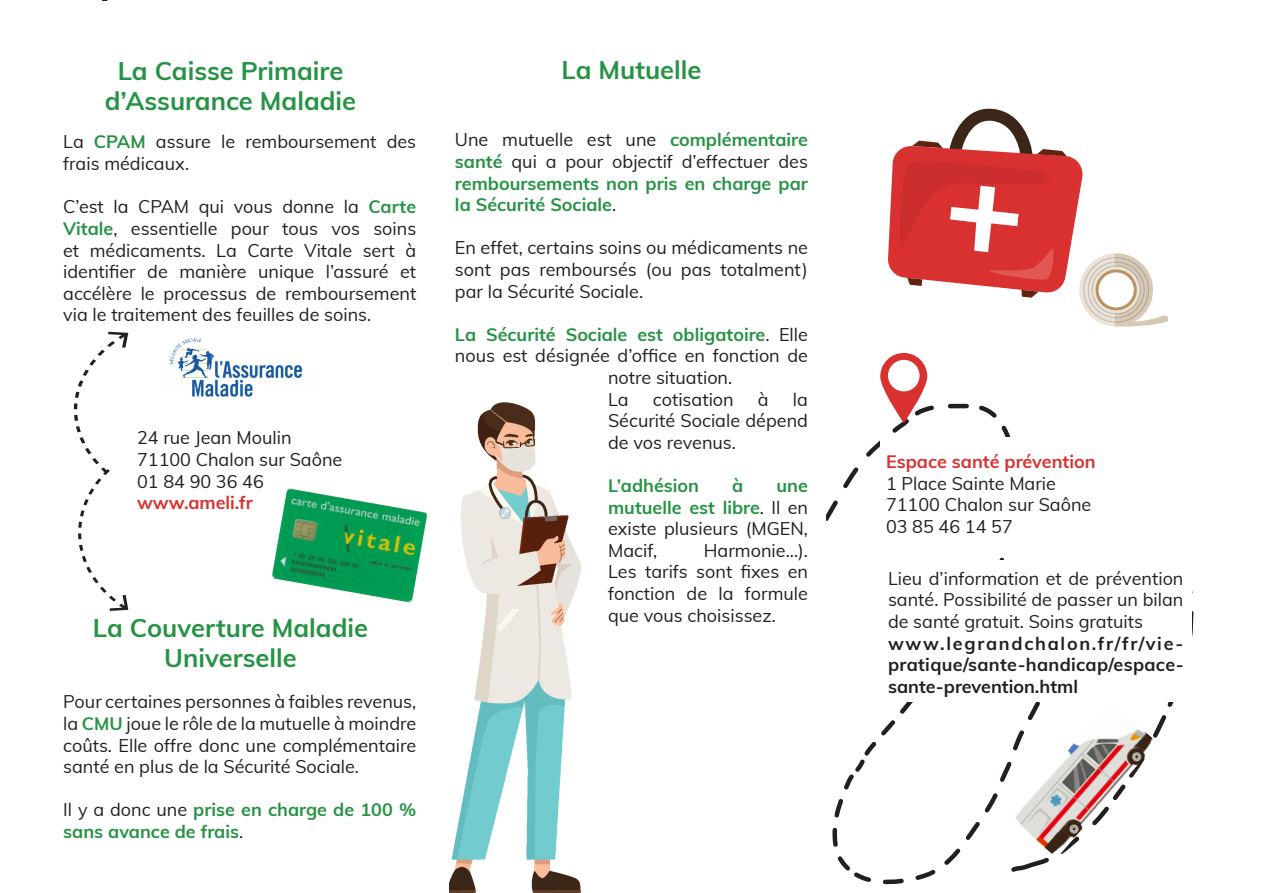
<style>
.page{position:relative;width:1263px;height:893px;background:#fff}
.page>*{position:absolute;margin:0;border:0;box-sizing:border-box;transform-origin:0 0}
.t1{font:700 25.5px/30.6px "Muli";color:#269344;text-align:center}
.t2{font:18px/21.6px "Muli";color:#231f20;text-align:justify}
.t3{font:700 18px/21.6px "Muli";color:#269344}
.t4{font:700 18px/21.6px "Muli";letter-spacing:.02em;color:#231f20;text-align:justify}
.t5{font:700 18px "Muli";color:#d93030}
.s1{font-weight:700;color:#269344}
.s2{font-weight:400;color:#231f20}
</style>
<div class="page">
<svg style="left:880px;top:353px;width:47px;height:70px;fill:#d93030"></svg>
<div style="left:888px;top:360px;width:31px;height:31px;background:#fff;border-radius:50%"></div>
<svg style="left:888px;top:108px;width:195px;height:190px"></svg>
<img style="left:1080px;top:253px;width:87px;height:74px">
<img style="left:1010px;top:702px;width:147px;height:156px">
<img style="left:271px;top:488px;width:156px;height:115px">
<img style="left:169px;top:338px;width:134px;height:59px">
<img style="left:449px;top:446px;width:133px;height:447px">
<img style="left:477px;top:402px;width:58px;height:44px">
<svg style="left:74px;top:332px;width:54px;height:279px"></svg>
<p class="t1" style="left:118px;top:54px;width:227px">La Caisse Primaire</p>
<p class="t1" style="left:561px;top:53px;width:141px">La Mutuelle</p>
<p class="t1" style="left:105px;top:85px;width:253px">d’Assurance Maladie</p>
<p class="t2" style="left:63px;top:130px;width:354px">La <span class="s1">CPAM</span> assure le remboursement des frais médicaux.</p>
<p class="t2" style="left:63px;top:195px;width:355px">C’est la CPAM qui vous donne la <span class="s1">Carte Vitale</span>, essentielle pour tous vos soins et médicaments. La Carte Vitale sert à identifier de manière unique l’assuré et accélère le processus de remboursement via le traitement des feuilles de soins.</p>
<p class="t3" style="left:455px;top:128px;width:355px;text-align:justify"><span class="s2">Une mutuelle est une</span> complémentaire santé <span class="s2">qui a pour objectif d’effectuer des </span>remboursements non pris en charge par la Sécurité Sociale<span class="s2">.</span></p>
<p class="t2" style="left:455px;top:236px;width:355px">En effet, certains soins ou médicaments ne sont pas remboursés (ou pas totalment) par la Sécurité Sociale.</p>
<p class="t3" style="left:455px;top:323px;width:355px">La Sécurité Sociale est obligatoire<span class="s2">. Elle</span></p>
<p class="t2" style="left:455px;top:344px;width:355px">nous est désignée d’office en fonction de</p>
<p class="t2" style="left:608px;top:366px;width:126px">notre situation.</p>
<p class="t2" style="left:608px;top:387px;width:22px">La</p>
<p class="t2" style="left:653px;top:387px;width:82px">cotisation</p>
<p class="t2" style="left:758px;top:387px;width:12px">à</p>
<p class="t2" style="left:608px;top:387px;width:201px;text-indent:185px">la Sécurité Sociale dépend de vos revenus.</p>
<p class="t3" style="left:608px;top:474px;width:93px">L’adhésion</p>
<p class="t3" style="left:732px;top:474px;width:13px">à</p>
<p class="t2" style="left:137px;top:426px;width:156px">24 rue Jean Moulin</p>
<p class="t2" style="left:137px;top:448px;width:207px">71100 Chalon sur Saône</p>
<p class="t2" style="left:137px;top:469px;width:128px">01 84 90 36 46</p>
<p class="t5" style="left:137px;top:490px;width:117px">www.ameli.fr</p>
<p class="t2" style="left:608px;top:474px;width:201px;text-indent:168px"><span class="s1">une mutuelle est libre</span>. Il en existe plusieurs (MGEN, Macif,</p>
<p class="t2" style="left:608px;top:539px;width:201px;text-indent:96px">Harmonie...).<br>Les tarifs sont fixes en fonction de la formule que vous choisissez.</p>
<p class="t1" style="left:93px;top:611px;width:277px">La Couverture Maladie<br>Universelle</p>
<p class="t2" style="left:63px;top:690px;width:355px">Pour certaines personnes à faibles revenus, la <span class="s1">CMU</span> joue le rôle de la mutuelle à moindre coûts. Elle offre donc une complémentaire santé en plus de la Sécurité Sociale.</p>
<p class="t3" style="left:63px;top:798px;width:355px"><span class="s2">Il y a donc une</span> prise en charge de 100 % sans avance de frais<span class="s2">.</span></p>
<p class="t5" style="left:886px;top:449px;width:211px">Espace santé prévention</p>
<p class="t2" style="left:886px;top:472px;width:171px">1 Place Sainte Marie</p>
<p class="t2" style="left:886px;top:493px;width:207px">71100 Chalon sur Saône</p>
<p class="t2" style="left:886px;top:515px;width:128px">03 85 46 14 57</p>
<p class="t2" style="left:888px;top:567px;width:297px">Lieu d’information et de prévention santé. Possibilité de passer un bilan de santé gratuit. Soins gratuits</p>
<p class="t4" style="left:888px;top:631px;width:297px">www.legrandchalon.fr/fr/vie&shy;pratique/sante-handicap/espace&shy;sante-prevention.html</p>
</div>
